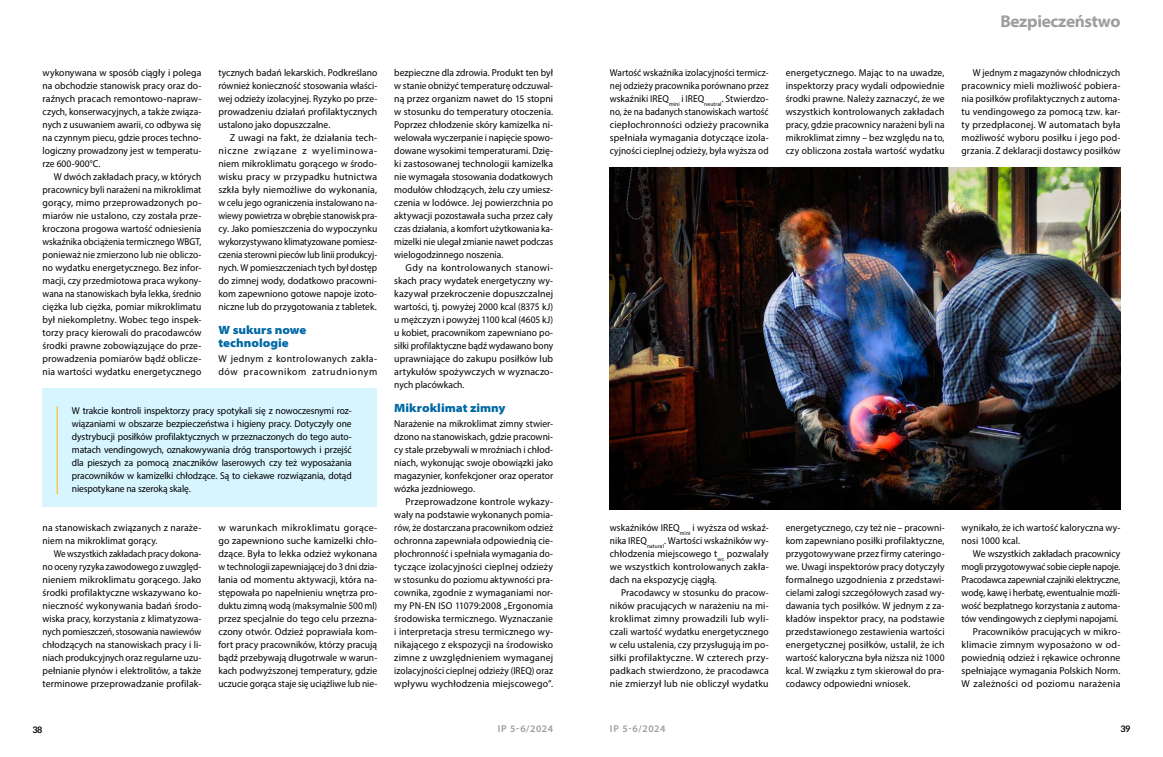
<style>
.page{position:relative;width:1163px;height:757px;background:#fff}
.page>*{position:absolute;margin:0;border:0;box-sizing:border-box;transform-origin:0 0}
.t1{font:700 semi-expanded 17px "Myriad Pro";letter-spacing:-.02em;color:#9d9d9c;scale:.95 1}
.t2{font:900 semi-expanded 12px/13px "Myriad Pro";color:#0069a5}
.t3{font:10px/13px "Myriad Pro";letter-spacing:.005em;color:#000;text-align:justify}
.t4{font:10px/13px "Myriad Pro";letter-spacing:.005em;color:#000;text-align:justify;scale:.95 1}
.t5{font:10px/13px "Myriad Pro";letter-spacing:.005em;color:#000;text-align:justify;scale:.96 1}
.t6{font:10px/13px "Myriad Pro";letter-spacing:.005em;color:#000;text-align:justify;scale:.94 1}
.t7{font:10px/13px "Myriad Pro";letter-spacing:.005em;color:#000;text-align:justify;scale:.91 1}
.t8{font:10px/13px "Myriad Pro";letter-spacing:.005em;color:#000;text-align:justify;scale:.93 1}
.t9{font:10px/13px "Myriad Pro";letter-spacing:.005em;color:#000;text-align:justify;scale:.92 1}
.t10{font:10px/13px "Myriad Pro";letter-spacing:.05em;color:#000}
.t11{font:600 10px "Myriad Pro";letter-spacing:.05em;color:#9d9d9c}
.t12{font:700 9px "Lato";color:#000}
</style>
<div class="page">
<div style="left:43px;top:388px;width:334px;height:119px;background:#d7f5ff"></div>
<hr style="left:57px;top:406px;width:1px;height:88px;background:#ffb100">
<img style="left:609px;top:167px;width:511px;height:342px">
<p class="t3" style="left:43px;top:66px;width:160px">wykonywana w sposób ciągły i polega na obchodzie stanowisk pracy oraz do&shy;raźnych pracach remontowo-napraw&shy;czych, konserwacyjnych, a także związa&shy;nych z usuwaniem awarii, co odbywa się na czynnym piecu, gdzie proces techno&shy;logiczny prowadzony jest w temperatu&shy;rze 600-900°C.</p>
<p class="t4" style="left:43px;top:170px;width:169px;text-indent:11px">W dwóch zakładach pracy, w których pracownicy byli narażeni na mikroklimat gorący, mimo przeprowadzonych po&shy;miarów nie ustalono, czy została prze&shy;kroczona progowa wartość odniesienia wskaźnika obciążenia termicznego WBGT, ponieważ nie zmierzono lub nie obliczo&shy;no wydatku energetycznego. Bez infor&shy;macji, czy przedmiotowa praca wykony&shy;wana na stanowiskach była lekka, średnio ciężka lub ciężka, pomiar mikroklimatu był niekompletny. Wobec tego inspek&shy;torzy pracy kierowali do pracodawców środki prawne zobowiązujące do prze&shy;prowadzenia pomiarów bądź oblicze&shy;nia wartości wydatku energetycznego</p>
<p class="t4" style="left:218px;top:66px;width:169px">tycznych badań lekarskich. Podkreślano również konieczność stosowania właści&shy;wej odzieży izolacyjnej. Ryzyko po prze&shy;prowadzeniu działań profilaktycznych ustalono jako dopuszczalne.</p>
<p class="t3" style="left:218px;top:131px;width:160px;text-indent:11px">Z uwagi na fakt, że działania tech&shy;niczne związane z wyeliminowa&shy;niem mikroklimatu gorącego w środo&shy;wisku pracy w przypadku hutnictwa szkła były niemożliwe do wykonania, w celu jego ograniczenia instalowano na&shy;wiewy powietrza w obrębie stanowisk pra&shy;cy. Jako pomieszczenia do wypoczynku wykorzystywano klimatyzowane pomiesz&shy;czenia sterowni pieców lub linii produkcyj&shy;nych. W pomieszczeniach tych był dostęp do zimnej wody, dodatkowo pracowni&shy;kom zapewniono gotowe napoje izoto&shy;niczne lub do przygotowania z tabletek.</p>
<p class="t2" style="left:218px;top:323px;width:89px">W sukurs nowe technologie</p>
<p class="t10" style="left:218px;top:352px;width:160px">W jednym z kontrolowanych zakła&shy;dów pracownikom zatrudnionym</p>
<p class="t4" style="left:72px;top:404px;width:296px">W trakcie kontroli inspektorzy pracy spotykali się z nowoczesnymi roz&shy;wiązaniami w obszarze bezpieczeństwa i higieny pracy. Dotyczyły one dystrybucji posiłków profilaktycznych w przeznaczonych do tego auto&shy;matach vendingowych, oznakowywania dróg transportowych i przejść dla pieszych za pomocą znaczników laserowych czy też wyposażania pracowników w kamizelki chłodzące. Są to ciekawe rozwiązania, dotąd niespotykane na szeroką skalę.</p>
<p class="t5" style="left:43px;top:521px;width:167px">na stanowiskach związanych z naraże&shy;niem na mikroklimat gorący.</p>
<p class="t7" style="left:43px;top:547px;width:176px;text-indent:11px">We wszystkich zakładach pracy dokona&shy;no oceny ryzyka zawodowego z uwzględ&shy;nieniem mikroklimatu gorącego. Jako środki profilaktyczne wskazywano ko&shy;nieczność wykonywania badań środo&shy;wiska pracy, korzystania z klimatyzowa&shy;nych pomieszczeń, stosowania nawiewów chłodzących na stanowiskach pracy i li&shy;niach produkcyjnych oraz regularne uzu&shy;pełnianie płynów i elektrolitów, a także terminowe przeprowadzanie profilak-</p>
<p class="t3" style="left:218px;top:521px;width:160px">w warunkach mikroklimatu gorące&shy;go zapewniono suche kamizelki chło&shy;dzące. Była to lekka odzież wykonana w technologii zapewniającej do 3 dni dzia&shy;łania od momentu aktywacji, która na&shy;stępowała po napełnieniu wnętrza pro&shy;duktu zimną wodą (maksymalnie 500 ml) przez specjalnie do tego celu przezna&shy;czony otwór. Odzież poprawiała kom&shy;fort pracy pracowników, którzy pracują bądź przebywają długotrwale w warun&shy;kach podwyższonej temperatury, gdzie uczucie gorąca staje się uciążliwe lub nie-</p>
<p class="t4" style="left:394px;top:66px;width:169px">bezpieczne dla zdrowia. Produkt ten był w stanie obniżyć temperaturę odczuwal&shy;ną przez organizm nawet do 15 stopni w stosunku do temperatury otoczenia.<br>Poprzez chłodzenie skóry kamizelka ni&shy;welowała wyczerpanie i napięcie spowo&shy;dowane wysokimi temperaturami. Dzię&shy;ki zastosowanej technologii kamizelka nie wymagała stosowania dodatkowych modułów chłodzących, żelu czy umiesz&shy;czenia w lodówce. Jej powierzchnia po aktywacji pozostawała sucha przez cały czas działania, a komfort użytkowania ka&shy;mizelki nie ulegał zmianie nawet podczas wielogodzinnego noszenia.</p>
<p class="t3" style="left:394px;top:261px;width:160px;text-indent:11px">Gdy na kontrolowanych stanowi&shy;skach pracy wydatek energetyczny wy&shy;kazywał przekroczenie dopuszczalnej wartości, tj. powyżej 2000 kcal (8375 kJ) u mężczyzn i powyżej 1100 kcal (4605 kJ) u kobiet, pracownikom zapewniano po&shy;siłki profilaktyczne bądź wydawano bony uprawniające do zakupu posiłków lub artykułów spożywczych w wyznaczo&shy;nych placówkach.</p>
<p class="t2" style="left:394px;top:401px;width:113px">Mikroklimat zimny</p>
<p class="t5" style="left:394px;top:417px;width:167px">Narażenie na mikroklimat zimny stwier&shy;dzono na stanowiskach, gdzie pracowni&shy;cy stale przebywali w mroźniach i chłod&shy;niach, wykonując swoje obowiązki jako magazynier, konfekcjoner oraz operator wózka jezdniowego.</p>
<p class="t3" style="left:394px;top:495px;width:160px;text-indent:11px">Przeprowadzone kontrole wykazy&shy;wały na podstawie wykonanych pomia&shy;rów, że dostarczana pracownikom odzież ochronna zapewniała odpowiednią cie&shy;płochronność i spełniała wymagania do&shy;tyczące izolacyjności cieplnej odzieży w stosunku do poziomu aktywności pra&shy;cownika, zgodnie z wymaganiami nor&shy;my PN-EN ISO 11079:2008 „Ergonomia środowiska termicznego. Wyznaczanie i interpretacja stresu termicznego wy&shy;nikającego z ekspozycji na środowisko zimne z uwzględnieniem wymaganej izolacyjności cieplnej odzieży (IREQ) oraz wpływu wychłodzenia miejscowego”.</p>
<p class="t8" style="left:609px;top:66px;width:172px">Wartość wskaźnika izolacyjności termicz&shy;nej odzieży pracownika porównano przez wskaźniki IREQ<sub>mini</sub> i IREQ<sub>neutral</sub>. Stwierdzo&shy;no, że na badanych stanowiskach wartość ciepłochronności odzieży pracownika spełniała wymagania dotyczące izola&shy;cyjności cieplnej odzieży, była wyższa od</p>
<p class="t3" style="left:785px;top:66px;width:160px">energetycznego. Mając to na uwadze, inspektorzy pracy wydali odpowiednie środki prawne. Należy zaznaczyć, że we wszystkich kontrolowanych zakładach pracy, gdzie pracownicy narażeni byli na mikroklimat zimny – bez względu na to, czy obliczona została wartość wydatku</p>
<h1 class="t1" style="left:1000px;top:10px;width:128px">Bezpieczeństwo</h1>
<p class="t9" style="left:961px;top:66px;width:174px;text-indent:11px">W jednym z magazynów chłodniczych pracownicy mieli możliwość pobiera&shy;nia posiłków profilaktycznych z automa&shy;tu vendingowego za pomocą tzw. kar&shy;ty przedpłaconej. W automatach była możliwość wyboru posiłku i jego pod&shy;grzania. Z deklaracji dostawcy posiłków</p>
<p class="t4" style="left:609px;top:521px;width:169px">wskaźników IREQ<sub>mini</sub> i wyższa od wskaź&shy;nika IREQ<sub>natural</sub>. Wartości wskaźników wy&shy;chłodzenia miejscowego t<sub>wc</sub> pozwalały we wszystkich kontrolowanych zakła&shy;dach na ekspozycję ciągłą.</p>
<p class="t5" style="left:609px;top:586px;width:167px;text-indent:11px">Pracodawcy w stosunku do pracow&shy;ników pracujących w narażeniu na mi&shy;kroklimat zimny prowadzili lub wyli&shy;czali wartość wydatku energetycznego w celu ustalenia, czy przysługują im po&shy;siłki profilaktyczne. W czterech przy&shy;padkach stwierdzono, że pracodawca nie zmierzył lub nie obliczył wydatku</p>
<p class="t6" style="left:785px;top:521px;width:170px">energetycznego, czy też nie – pracowni&shy;kom zapewniano posiłki profilaktyczne, przygotowywane przez firmy cateringo&shy;we. Uwagi inspektorów pracy dotyczyły formalnego uzgodnienia z przedstawi&shy;cielami załogi szczegółowych zasad wy&shy;dawania tych posiłków. W jednym z za&shy;kładów inspektor pracy, na podstawie przedstawionego zestawienia wartości energetycznej posiłków, ustalił, że ich wartość kaloryczna była niższa niż 1000 kcal. W związku z tym skierował do pra&shy;codawcy odpowiedni wniosek.</p>
<p class="t4" style="left:961px;top:521px;width:169px">wynikało, że ich wartość kaloryczna wy&shy;nosi 1000 kcal.</p>
<p class="t5" style="left:961px;top:547px;width:167px;text-align:right">We wszystkich zakładach pracownicy mogli przygotowywać sobie ciepłe napoje.<br>Pracodawca zapewniał czajniki elektryczne, wodę, kawę i herbatę, ewentualnie możli&shy;wość bezpłatnego korzystania z automa&shy;tów vendingowych z ciepłymi napojami.<br>Pracowników pracujących w mikro&shy;klimacie zimnym wyposażono w od&shy;powiednią odzież i rękawice ochronne spełniające wymagania Polskich Norm.<br>W zależności od poziomu narażenia</p>
<p class="t12" style="left:32px;top:724px;width:12px">38</p>
<p class="t11" style="left:497px;top:723px;width:57px">IP 5-6/2024</p>
<p class="t11" style="left:610px;top:723px;width:57px">IP 5-6/2024</p>
<p class="t12" style="left:1120px;top:724px;width:11px">39</p>
</div>
